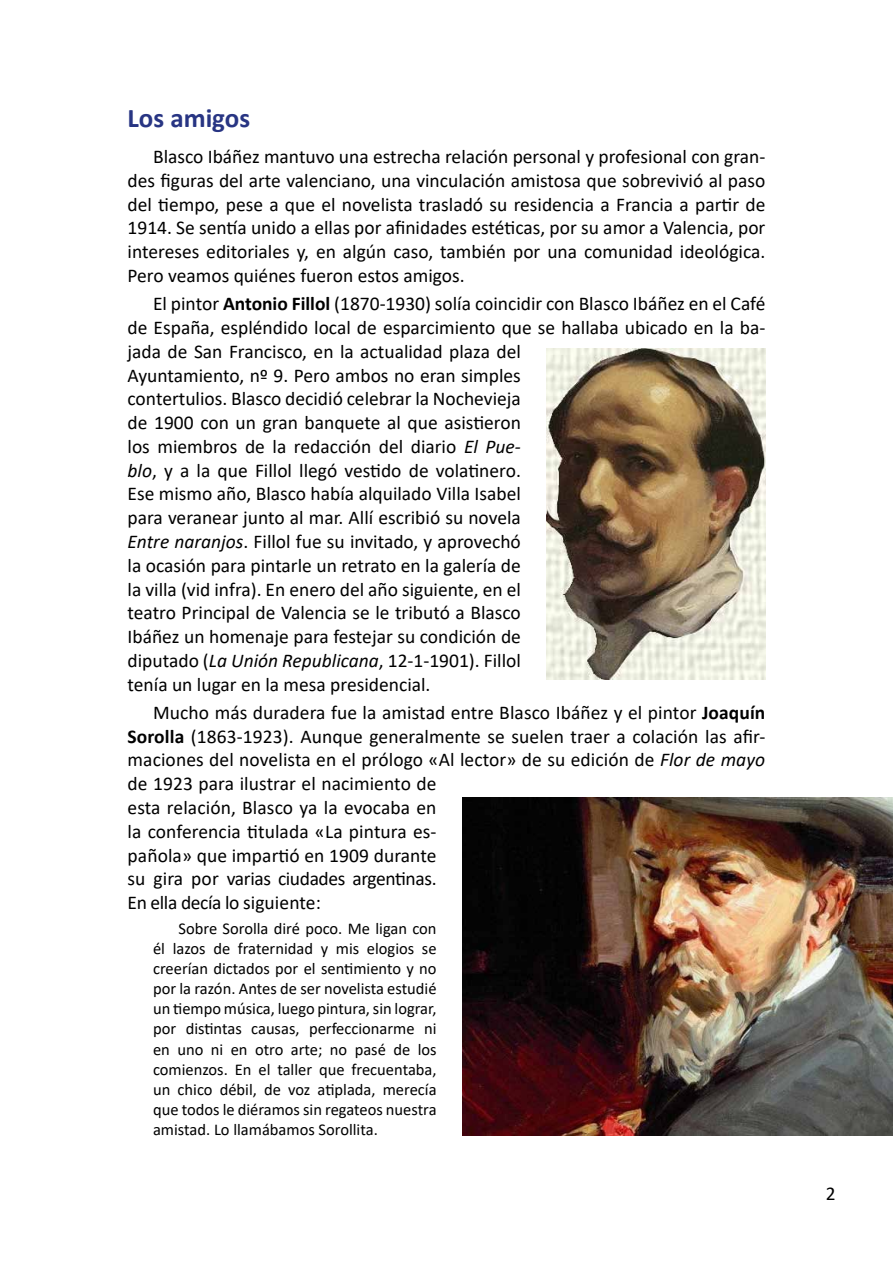
<style>
.page{position:relative;width:893px;height:1263px;background:#fff}
.page>*{position:absolute;margin:0;border:0;box-sizing:border-box;transform-origin:0 0}
.t1{font:700 27px "Calibri";color:#283583}
.t2{font:19.5px/23.9px "Calibri";color:#000}
.t3{font:16.5px/20.2px "Calibri";color:#000;text-align:justify}
.s1{font-weight:700}
.s2{font-style:italic}
</style>
<div class="page">
<img style="left:546px;top:349px;width:219px;height:331px">
<img style="left:462px;top:797px;width:431px;height:339px">
<h1 class="t1" style="left:128px;top:98px;width:124px">Los amigos</h1>
<p class="t2" style="left:128px;top:144px;width:639px;text-align:justify;text-indent:26px">Blasco Ibáñez mantuvo una estrecha relación personal y profesional con gran&shy;des figuras del arte valenciano, una vinculación amistosa que sobrevivió al paso del tiempo, pese a que el novelista trasladó su residencia a Francia a partir de 1914. Se sentía unido a ellas por afinidades estéticas, por su amor a Valencia, por intereses editoriales y, en algún caso, también por una comunidad ideológica.<br>Pero veamos quiénes fueron estos amigos.</p>
<p class="t2" style="left:128px;top:291px;width:639px;text-indent:26px">El pintor <span class="s1">Antonio Fillol</span> (1870-1930) solía coincidir con Blasco Ibáñez en el Café de España, espléndido local de esparcimiento que se hallaba ubicado en la ba&shy;jada de San Francisco, en la actualidad plaza del<br>Ayuntamiento, nº 9. Pero ambos no eran simples<br>contertulios. Blasco decidió celebrar la Nochevieja<br>de 1900 con un gran banquete al que asistieron<br>los miembros de la redacción del diario <span class="s2">El Pue-<br>blo</span>, y a la que Fillol llegó vestido de volatinero.<br>Ese mismo año, Blasco había alquilado Villa Isabel<br>para veranear junto al mar. Allí escribió su novela<br><span class="s2">Entre naranjos</span>. Fillol fue su invitado, y aprovechó<br>la ocasión para pintarle un retrato en la galería de<br>la villa (vid infra). En enero del año siguiente, en el<br>teatro Principal de Valencia se le tributó a Blasco<br>Ibáñez un homenaje para festejar su condición de<br>diputado (<span class="s2">La Unión Republicana</span>, 12-1-1901). Fillol<br>tenía un lugar en la mesa presidencial.</p>
<p class="t2" style="left:128px;top:700px;width:639px;text-indent:26px">Mucho más duradera fue la amistad entre Blasco Ibáñez y el pintor <span class="s1">Joaquín Sorolla</span> (1863-1923). Aunque generalmente se suelen traer a colación las afir&shy;maciones del novelista en el prólogo «Al lector» de su edición de <span class="s2">Flor de mayo </span>de 1923 para ilustrar el nacimiento de<br>esta relación, Blasco ya la evocaba en<br>la conferencia titulada «La pintura es-<br>pañola» que impartió en 1909 durante<br>su gira por varias ciudades argentinas.<br>En ella decía lo siguiente:</p>
<p class="t3" style="left:153px;top:917px;width:285px;text-indent:26px">Sobre Sorolla diré poco. Me ligan con él lazos de fraternidad y mis elogios se creerían dictados por el sentimiento y no por la razón. Antes de ser novelista estudié un tiempo música, luego pintura, sin lograr, por distintas causas, perfeccionarme ni en uno ni en otro arte; no pasé de los comienzos. En el taller que frecuentaba, un chico débil, de voz atiplada, merecía que todos le diéramos sin regateos nuestra amistad. Lo llamábamos Sorollita.</p>
<p class="t2" style="left:826px;top:1181px;width:11px">2</p>
</div>
